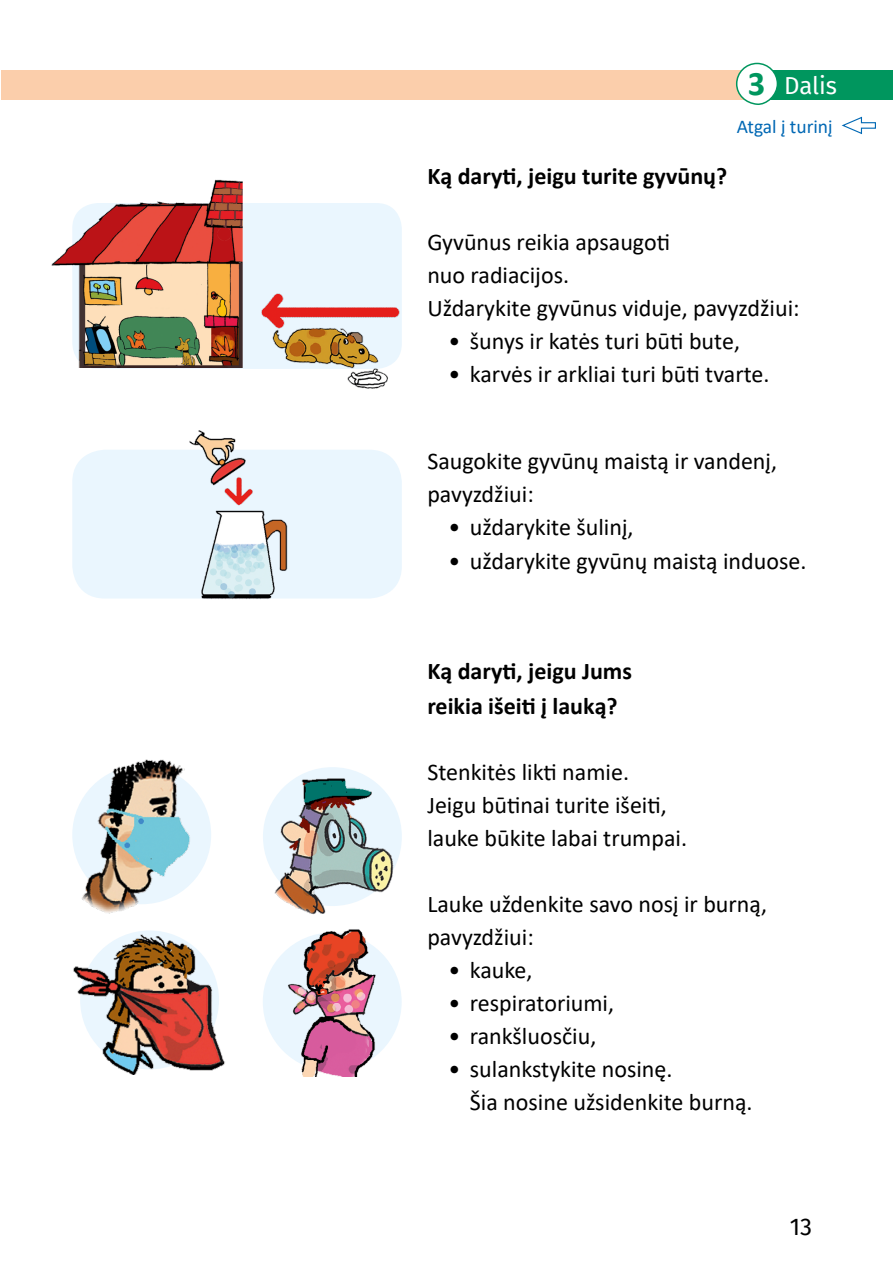
<style>
.page{position:relative;width:893px;height:1263px;background:#fff}
.page>*{position:absolute;margin:0;border:0;box-sizing:border-box;transform-origin:0 0}
.t1{font:24px/33px "Calibri";color:#000}
.t2{font:700 24px/34.5px "Calibri";color:#000}
.t3{font:24px "Fira Sans";letter-spacing:-.005em;color:#fff}
.t4{font:24px "Fira Sans";color:#000}
.t5{font:19.5px "Calibri";color:#0068b4}
.s1{font-family:"Calibri";font-weight:700;font-size:34.5px;color:#00965e}
</style>
<div class="page">
<div style="left:2px;top:70px;width:772px;height:30px;background:#fbceab"></div>
<div style="left:769px;top:70px;width:124px;height:30px;background:#00965e"></div>
<svg style="left:736px;top:62px;width:41px;height:43px"></svg>
<svg style="left:841px;top:116px;width:35px;height:19px"></svg>
<div style="left:72px;top:765px;width:139px;height:139px;background:#eaf6fe;border-radius:50%"></div>
<div style="left:263px;top:767px;width:139px;height:139px;background:#eaf6fe;border-radius:50%"></div>
<div style="left:263px;top:932px;width:139px;height:139px;background:#eaf6fe;border-radius:50%"></div>
<div style="left:72px;top:203px;width:330px;height:166px;background:#eaf6fe;border-radius:26px"></div>
<img style="left:73px;top:932px;width:152px;height:142px">
<img style="left:274px;top:772px;width:122px;height:143px">
<img style="left:284px;top:929px;width:96px;height:147px">
<img style="left:73px;top:759px;width:117px;height:155px">
<div style="left:72px;top:450px;width:330px;height:148px;background:#eaf6fe;border-radius:33px"></div>
<img style="left:188px;top:430px;width:105px;height:169px">
<img style="left:51px;top:180px;width:191px;height:187px">
<img style="left:261px;top:293px;width:141px;height:96px">
<p class="t3" style="left:748px;top:67px;width:91px"><span class="s1">3</span> Dalis</p>
<p class="t5" style="left:737px;top:113px;width:97px">Atgal į turinį</p>
<p class="t2" style="left:427px;top:158px;width:301px">Ką daryti, jeigu turite gyvūnų?</p>
<p class="t1" style="left:427px;top:225px;width:374px">Gyvūnus reikia apsaugoti<br>nuo radiacijos.<br>Uždarykite gyvūnus viduje, pavyzdžiui:</p>
<p class="t1" style="left:449px;top:324px;width:293px">• šunys ir katės turi būti bute,</p>
<p class="t1" style="left:449px;top:357px;width:322px">• karvės ir arkliai turi būti tvarte.</p>
<p class="t1" style="left:427px;top:444px;width:351px">Saugokite gyvūnų maistą ir vandenį, pavyzdžiui:</p>
<p class="t1" style="left:449px;top:510px;width:186px">• uždarykite šulinį,</p>
<p class="t1" style="left:449px;top:543px;width:359px">• uždarykite gyvūnų maistą induose.</p>
<p class="t2" style="left:427px;top:654px;width:206px">Ką daryti, jeigu Jums reikia išeiti į lauką?</p>
<p class="t1" style="left:427px;top:755px;width:261px">Stenkitės likti namie.<br>Jeigu būtinai turite išeiti, lauke būkite labai trumpai.</p>
<p class="t1" style="left:427px;top:887px;width:341px">Lauke uždenkite savo nosį ir burną, pavyzdžiui:</p>
<p class="t1" style="left:449px;top:953px;width:85px">• kauke,</p>
<p class="t1" style="left:449px;top:986px;width:167px">• respiratoriumi,</p>
<p class="t1" style="left:449px;top:1019px;width:149px">• rankšluosčiu,</p>
<p class="t1" style="left:470px;top:1052px;width:284px;text-indent:-21px">• sulankstykite nosinę.<br>Šia nosine užsidenkite burną.</p>
<p class="t4" style="left:790px;top:1209px;width:24px">13</p>
</div>
